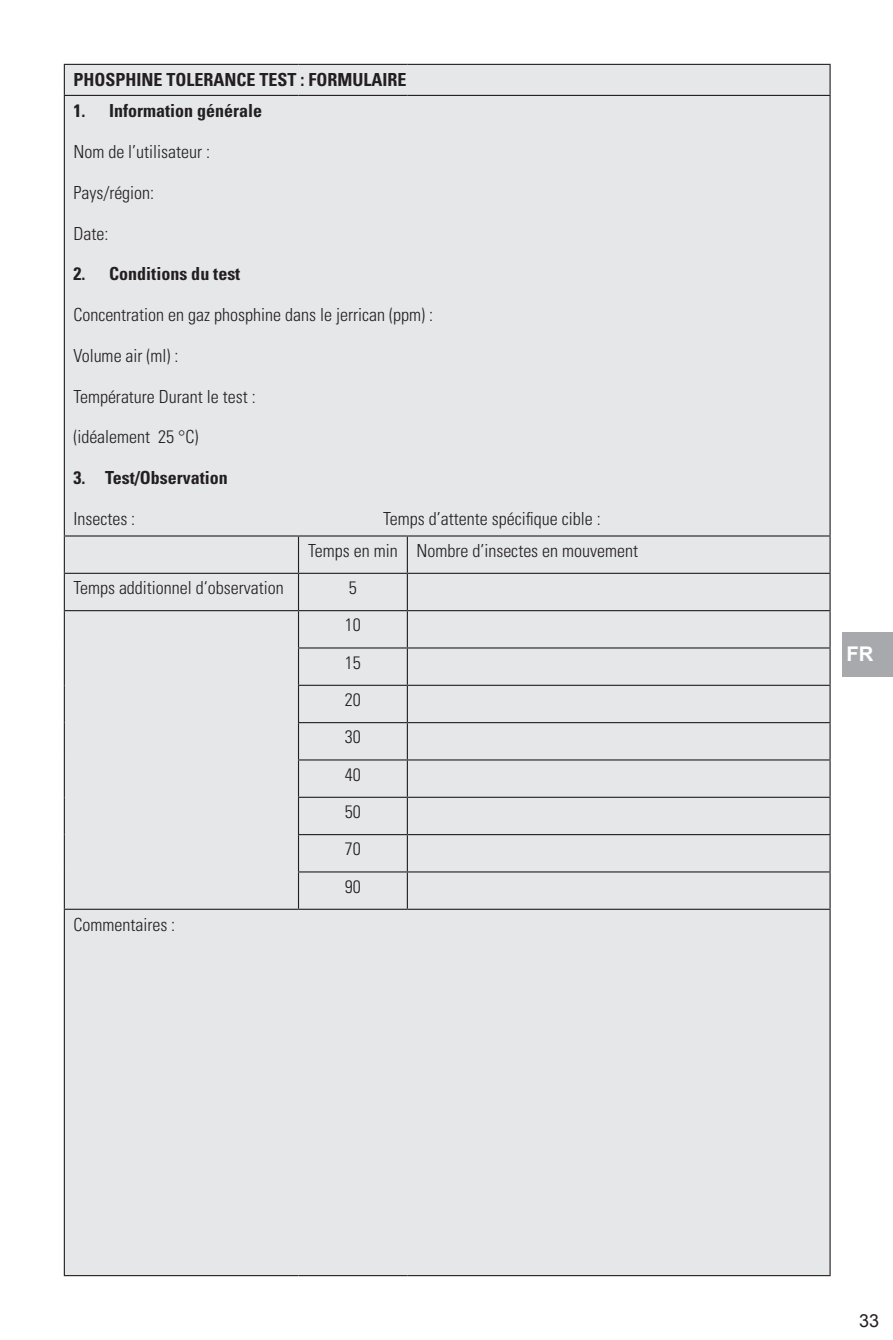
<style>
.page{position:relative;width:893px;height:1340px;background:#fff}
.page>*{position:absolute;margin:0;border:0;box-sizing:border-box;transform-origin:0 0}
.t1{font:700 20.25px "Arial";color:#fff}
.t2{font:300 condensed 18px/37.4px "Univers LT Std";color:#231f20}
.t3{font:700 condensed 18px "Univers LT Std";color:#231f20}
.t4{font:18px "Arial";color:#231f20}
</style>
<div class="page">
<div style="left:842px;top:631px;width:51px;height:45px;background:#a8a9ad"></div>
<div style="left:65px;top:65px;width:764px;height:1209px;background:#e6e7e9"></div>
<hr style="left:64px;top:64px;width:234px;height:1px;background:#231f20">
<hr style="left:64px;top:65px;width:1px;height:30px;background:#231f20">
<hr style="left:298px;top:64px;width:109px;height:1px;background:#231f20">
<hr style="left:407px;top:64px;width:424px;height:1px;background:#231f20">
<hr style="left:829px;top:65px;width:2px;height:30px;background:#231f20">
<hr style="left:64px;top:95px;width:234px;height:1px;background:#231f20">
<hr style="left:64px;top:96px;width:1px;height:439px;background:#231f20">
<hr style="left:298px;top:95px;width:109px;height:1px;background:#231f20">
<hr style="left:407px;top:95px;width:424px;height:1px;background:#231f20">
<hr style="left:829px;top:96px;width:2px;height:439px;background:#231f20">
<hr style="left:64px;top:535px;width:234px;height:1px;background:#231f20">
<hr style="left:64px;top:536px;width:1px;height:36px;background:#231f20">
<hr style="left:298px;top:535px;width:109px;height:1px;background:#231f20">
<hr style="left:298px;top:536px;width:1px;height:36px;background:#231f20">
<hr style="left:407px;top:535px;width:424px;height:1px;background:#231f20">
<hr style="left:407px;top:536px;width:1px;height:36px;background:#231f20">
<hr style="left:829px;top:536px;width:2px;height:36px;background:#231f20">
<hr style="left:64px;top:572px;width:234px;height:2px;background:#231f20">
<hr style="left:64px;top:574px;width:1px;height:36px;background:#231f20">
<hr style="left:298px;top:572px;width:109px;height:2px;background:#231f20">
<hr style="left:298px;top:574px;width:1px;height:36px;background:#231f20">
<hr style="left:407px;top:572px;width:424px;height:2px;background:#231f20">
<hr style="left:407px;top:574px;width:1px;height:36px;background:#231f20">
<hr style="left:829px;top:574px;width:2px;height:36px;background:#231f20">
<hr style="left:64px;top:610px;width:234px;height:1px;background:#231f20">
<hr style="left:64px;top:611px;width:1px;height:37px;background:#231f20">
<hr style="left:298px;top:610px;width:109px;height:1px;background:#231f20">
<hr style="left:298px;top:611px;width:1px;height:36px;background:#231f20">
<hr style="left:407px;top:610px;width:424px;height:1px;background:#231f20">
<hr style="left:407px;top:611px;width:1px;height:36px;background:#231f20">
<hr style="left:829px;top:611px;width:2px;height:36px;background:#231f20">
<hr style="left:64px;top:648px;width:1px;height:37px;background:#231f20">
<hr style="left:298px;top:647px;width:109px;height:1px;background:#231f20">
<hr style="left:298px;top:648px;width:1px;height:36px;background:#231f20">
<hr style="left:407px;top:647px;width:424px;height:1px;background:#231f20">
<hr style="left:407px;top:648px;width:1px;height:36px;background:#231f20">
<hr style="left:829px;top:648px;width:2px;height:36px;background:#231f20">
<hr style="left:64px;top:685px;width:1px;height:37px;background:#231f20">
<hr style="left:298px;top:684px;width:109px;height:2px;background:#231f20">
<hr style="left:298px;top:686px;width:1px;height:36px;background:#231f20">
<hr style="left:407px;top:684px;width:424px;height:2px;background:#231f20">
<hr style="left:407px;top:686px;width:1px;height:36px;background:#231f20">
<hr style="left:829px;top:686px;width:2px;height:36px;background:#231f20">
<hr style="left:64px;top:722px;width:1px;height:38px;background:#231f20">
<hr style="left:298px;top:722px;width:109px;height:1px;background:#231f20">
<hr style="left:298px;top:723px;width:1px;height:36px;background:#231f20">
<hr style="left:407px;top:722px;width:424px;height:1px;background:#231f20">
<hr style="left:407px;top:723px;width:1px;height:36px;background:#231f20">
<hr style="left:829px;top:723px;width:2px;height:36px;background:#231f20">
<hr style="left:64px;top:760px;width:1px;height:37px;background:#231f20">
<hr style="left:298px;top:759px;width:109px;height:1px;background:#231f20">
<hr style="left:298px;top:760px;width:1px;height:36px;background:#231f20">
<hr style="left:407px;top:759px;width:424px;height:1px;background:#231f20">
<hr style="left:407px;top:760px;width:1px;height:36px;background:#231f20">
<hr style="left:829px;top:760px;width:2px;height:36px;background:#231f20">
<hr style="left:64px;top:797px;width:1px;height:37px;background:#231f20">
<hr style="left:298px;top:796px;width:109px;height:1px;background:#231f20">
<hr style="left:298px;top:797px;width:1px;height:37px;background:#231f20">
<hr style="left:407px;top:796px;width:424px;height:1px;background:#231f20">
<hr style="left:407px;top:797px;width:1px;height:37px;background:#231f20">
<hr style="left:829px;top:797px;width:2px;height:37px;background:#231f20">
<hr style="left:64px;top:834px;width:1px;height:38px;background:#231f20">
<hr style="left:298px;top:834px;width:109px;height:1px;background:#231f20">
<hr style="left:298px;top:835px;width:1px;height:36px;background:#231f20">
<hr style="left:407px;top:834px;width:424px;height:1px;background:#231f20">
<hr style="left:407px;top:835px;width:1px;height:36px;background:#231f20">
<hr style="left:829px;top:835px;width:2px;height:36px;background:#231f20">
<hr style="left:64px;top:872px;width:1px;height:36px;background:#231f20">
<hr style="left:298px;top:871px;width:109px;height:1px;background:#231f20">
<hr style="left:298px;top:872px;width:1px;height:36px;background:#231f20">
<hr style="left:407px;top:871px;width:424px;height:1px;background:#231f20">
<hr style="left:407px;top:872px;width:1px;height:36px;background:#231f20">
<hr style="left:829px;top:872px;width:2px;height:36px;background:#231f20">
<hr style="left:64px;top:908px;width:234px;height:1px;background:#231f20">
<hr style="left:64px;top:909px;width:1px;height:365px;background:#231f20">
<hr style="left:298px;top:908px;width:109px;height:1px;background:#231f20">
<hr style="left:407px;top:908px;width:424px;height:1px;background:#231f20">
<hr style="left:829px;top:909px;width:2px;height:365px;background:#231f20">
<hr style="left:64px;top:1274px;width:234px;height:2px;background:#231f20">
<hr style="left:298px;top:1274px;width:109px;height:2px;background:#231f20">
<hr style="left:407px;top:1274px;width:424px;height:2px;background:#231f20">
<p class="t3" style="left:73px;top:73px;width:335px">PHOSPHINE TOLERANCE TEST : FORMULAIRE</p>
<p class="t3" style="left:73px;top:104px;width:190px">1. Information générale</p>
<p class="t2" style="left:73px;top:133px;width:138px">Nom de l’utilisateur :</p>
<p class="t2" style="left:73px;top:174px;width:82px">Pays/région:</p>
<p class="t2" style="left:73px;top:215px;width:36px">Date:</p>
<p class="t3" style="left:73px;top:267px;width:168px">2. Conditions du test</p>
<p class="t2" style="left:73px;top:296px;width:361px">Concentration en gaz phosphine dans le jerrican (ppm) :</p>
<p class="t2" style="left:73px;top:337px;width:107px">Volume air (ml) :</p>
<p class="t2" style="left:73px;top:378px;width:184px">Température Durant le test :</p>
<p class="t2" style="left:73px;top:418px;width:127px">(idéalement 25 °C)</p>
<p class="t3" style="left:73px;top:470px;width:156px">3. Test/Observation</p>
<p class="t2" style="left:73px;top:500px;width:63px">Insectes :</p>
<p class="t2" style="left:308px;top:503px;width:332px;line-height:31.7px;text-indent:75px">Temps d’attente spécifique cible :<br>Temps en min Nombre d’insectes en mouvement</p>
<p class="t2" style="left:73px;top:569px;width:212px">Temps additionnel d‘observation</p>
<p class="t2" style="left:345px;top:569px;width:17px">5<br>10<br>15<br>20<br>30<br>40<br>50<br>70<br>90</p>
<p class="t2" style="left:73px;top:906px;width:103px">Commentaires :</p>
<p class="t1" style="left:846px;top:642px;width:28px">FR</p>
<p class="t4" style="left:859px;top:1310px;width:22px">33</p>
</div>
